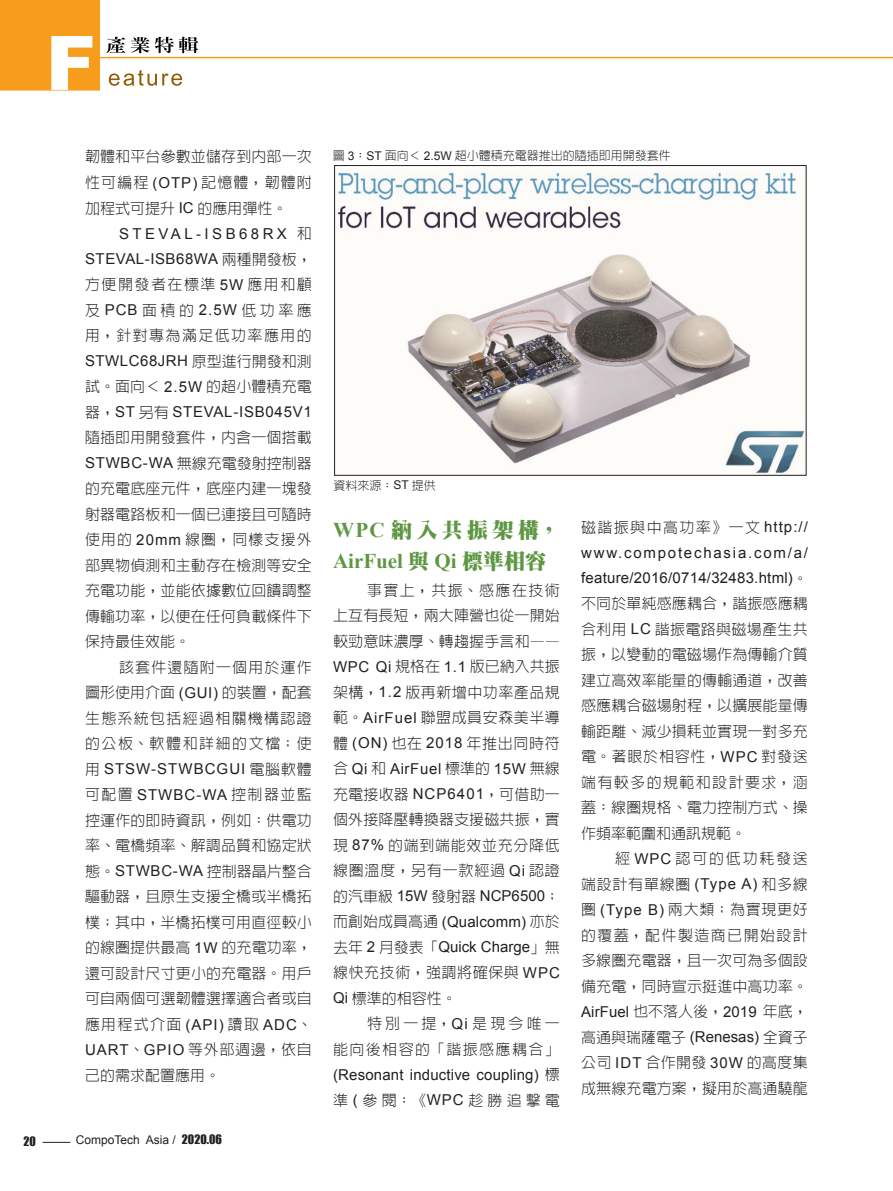
<style>
.page{position:relative;width:893px;height:1191px;background:#fff}
.page>*{position:absolute;margin:0;border:0;box-sizing:border-box;transform-origin:0 0}
._1級標題{font:700 21px/30.5px "Times New Roman";color:#5e9743}
.說明文字{font:300 15px/25.5px "Lin Gothic";letter-spacing:.01em;color:#231f20;text-align:justify}
.圖說{font:300 12px "Lin Gothic";color:#231f20}
.t1{font:12px "Arial";color:#231f20}
.t2{font:12px "Impact";color:#231f20}
.s1{font-family:"Arial";font-weight:400}
.s2{font-family:"Impact"}
.s3{font-family:"Inn Ming";font-weight:900}
</style>
<div class="page">
<img style="left:0;top:0;width:893px;height:91px">
<img style="left:109px;top:70px;width:73px;height:16px">
<img style="left:108px;top:37px;width:80px;height:16px">
<img style="left:51px;top:36px;width:41px;height:54px">
<svg style="left:43px;top:1142px;width:27px;height:1px"></svg>
<img style="left:337px;top:168px;width:470px;height:308px">
<div style="left:334px;top:165px;width:472px;height:311px;border:1px solid #231f20"></div>
<p class="說明文字" style="left:85px;top:144px;width:228px">韌體和平台參數並儲存到內部一次性可編程 <span class="s1">(OTP)</span> 記憶體，韌體附加程式可提升 <span class="s1">IC</span> 的應用彈性。</p>
<p class="說明文字" style="left:85px;top:220px;width:228px;text-indent:34px"><span class="s1">STEVAL-ISB68RX</span> 和<span class="s1">STEVAL-ISB68WA</span> 兩種開發板，方便開發者在標準 <span class="s1">5W</span> 應用和顧及<span class="s1">PCB</span>面積的<span class="s1">2.5W</span>低功率應用，針對專為滿足低功率應用的<span class="s1">STWLC68JRH</span> 原型進行開發和測試。面向＜ <span class="s1">2.5W</span> 的超小體積充電器，<span class="s1">ST</span> 另有 <span class="s1">STEVAL-ISB045V1</span>隨插即用開發套件，內含一個搭載<span class="s1">STWBC-WA</span> 無線充電發射控制器的充電底座元件，底座內建一塊發射器電路板和一個已連接且可隨時使用的 <span class="s1">20mm</span> 線圈，同樣支援外部異物偵測和主動存在檢測等安全充電功能，並能依據數位回饋調整傳輸功率，以便在任何負載條件下保持最佳效能。</p>
<p class="說明文字" style="left:85px;top:654px;width:228px;text-indent:34px">該套件還隨附一個用於運作圖形使用介面 <span class="s1">(GUI)</span> 的裝置，配套生態系統包括經過相關機構認證的公板、軟體和詳細的文檔；使用 <span class="s1">STSW-STWBCGUI</span> 電腦軟體可配置 <span class="s1">STWBC-WA</span> 控制器並監控運作的即時資訊，例如：供電功率、電橋頻率、解調品質和協定狀態。<span class="s1">STWBC-WA</span> 控制器晶片整合驅動器，且原生支援全橋或半橋拓樸；其中，半橋拓樸可用直徑較小的線圈提供最高 <span class="s1">1W</span> 的充電功率，還可設計尺寸更小的充電器。用戶可自兩個可選韌體選擇適合者或自應用程式介面 <span class="s1">(API)</span> 讀取 <span class="s1">ADC</span>、<span class="s1">UART</span>、<span class="s1">GPIO</span> 等外部週邊，依自己的需求配置應用。</p>
<p class="t2" style="left:24px;top:1132px;width:14px">20</p>
<p class="t1" style="left:76px;top:1131px;width:148px">CompoTech Asia / <span class="s2">2020.06</span></p>
<p class="圖說" style="left:333px;top:149px;width:340px">圖 <span class="s1">3</span>：<span class="s1">ST</span> 面向＜ <span class="s1">2.5W</span> 超小體積充電器推出的隨插即用開發套件</p>
<p class="圖說" style="left:333px;top:479px;width:104px">資料來源：<span class="s1">ST</span> 提供</p>
<p class="_1級標題" style="left:333px;top:515px;width:228px">WPC<span class="s3">納入共振架構，<br></span>AirFuel <span class="s3">與</span> Qi <span class="s3">標準相容</span></p>
<p class="說明文字" style="left:333px;top:577px;width:228px;text-indent:34px">事實上，共振、感應在技術上互有長短，兩大陣營也從一開始較勁意味濃厚、轉趨握手言和—— <span class="s1">WPC Qi</span> 規格在 <span class="s1">1.1</span> 版已納入共振架構，<span class="s1">1.2</span> 版再新增中功率產品規範。<span class="s1">AirFuel</span> 聯盟成員安森美半導體 <span class="s1">(ON)</span> 也在 <span class="s1">2018</span> 年推出同時符合 <span class="s1">Qi</span> 和 <span class="s1">AirFuel</span> 標準的 <span class="s1">15W</span> 無線充電接收器 <span class="s1">NCP6401</span>，可借助一個外接降壓轉換器支援磁共振，實現 <span class="s1">87%</span> 的端到端能效並充分降低線圈溫度，另有一款經過 <span class="s1">Qi</span> 認證的汽車級 <span class="s1">15W</span> 發射器 <span class="s1">NCP6500</span>；而創始成員高通 <span class="s1">(Qualcomm)</span> 亦於去年 <span class="s1">2</span> 月發表「<span class="s1">Quick Charge</span>」無線快充技術，強調將確保與 <span class="s1">WPC Qi</span> 標準的相容性。</p>
<p class="說明文字" style="left:333px;top:1010px;width:228px;text-indent:34px">特別一提，<span class="s1">Qi</span>是現今唯一能向後相容的「諧振感應耦合」<span class="s1">(Resonant inductive coupling)</span> 標準<span class="s1">(</span>參閱：《<span class="s1">WPC</span>趁勝追擊電</p>
<p class="說明文字" style="left:581px;top:514px;width:228px">磁諧振與中高功率》一文 <span class="s1">http:// www.compotechasia.com/a/ feature/2016/0714/32483.html)</span>。不同於單純感應耦合，諧振感應耦合利用 <span class="s1">LC</span> 諧振電路與磁場產生共振，以變動的電磁場作為傳輸介質建立高效率能量的傳輸通道，改善感應耦合磁場射程，以擴展能量傳輸距離、減少損耗並實現一對多充電。著眼於相容性，<span class="s1">WPC</span> 對發送端有較多的規範和設計要求，涵蓋：線圈規格、電力控制方式、操作頻率範圍和通訊規範。</p>
<p class="說明文字" style="left:581px;top:845px;width:228px;text-indent:34px">經 <span class="s1">WPC</span> 認可的低功耗發送端設計有單線圈 <span class="s1">(Type A)</span> 和多線圈 <span class="s1">(Type B)</span> 兩大類；為實現更好的覆蓋，配件製造商已開始設計多線圈充電器，且一次可為多個設備充電，同時宣示挺進中高功率。<span class="s1">AirFuel</span> 也不落人後，<span class="s1">2019</span> 年底，高通與瑞薩電子 <span class="s1">(Renesas)</span> 全資子公司 <span class="s1">IDT</span> 合作開發 <span class="s1">30W</span> 的高度集成無線充電方案，擬用於高通驍龍</p>
</div>
